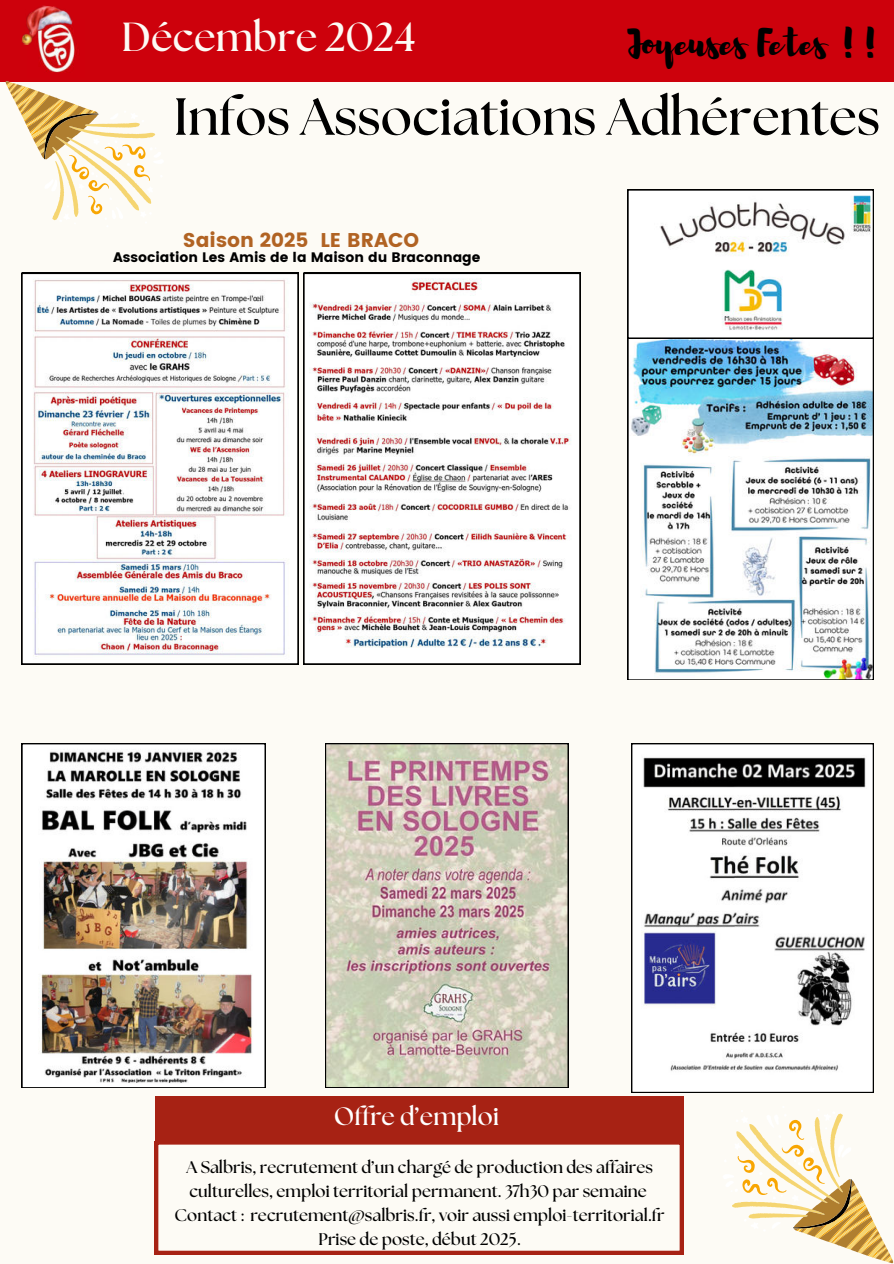
<style>
.page{position:relative;width:894px;height:1264px;background:#fff}
.page>*{position:absolute;margin:0;border:0;box-sizing:border-box;transform-origin:0 0}
.t1{font:700 52.05px "The Seasons";color:#000}
.t2{font:700 40.5px "The Seasons";color:#fdfbf5}
.t3{font:36px "Brusher";color:#000}
.t4{font:700 25.05px "The Seasons";color:#fff}
.t5{font:19.95px "Poppins";color:#b16323}
.t6{font:700 16.8px/23.9px "The Seasons";color:#000;text-align:center}
.t7{font:13.8px "Poppins";color:#000}
</style>
<div class="page">
<div style="left:0;top:0;width:893px;height:1263px;background:#fdfbf5"></div>
<div style="left:0;top:0;width:893px;height:81px;background:#cd010c"></div>
<img style="left:39px;top:31px;width:37px;height:42px">
<svg style="left:732px;top:1113px;width:161px;height:150px"></svg>
<svg style="left:6px;top:81px;width:158px;height:140px"></svg>
<img style="left:22px;top:5px;width:51px;height:44px">
<svg style="left:155px;top:1141px;width:527px;height:112px"></svg>
<div style="left:155px;top:1096px;width:527px;height:45px;background:#a72214"></div>
<img style="left:22px;top:743px;width:243px;height:344px">
<svg style="left:631px;top:743px;width:242px;height:349px"></svg>
<svg style="left:325px;top:743px;width:243px;height:344px;background:#ccbfb4"></svg>
<img style="left:627px;top:338px;width:246px;height:342px">
<svg style="left:627px;top:189px;width:246px;height:149px"></svg>
<svg style="left:22px;top:273px;width:276px;height:391px"></svg>
<svg style="left:303px;top:273px;width:277px;height:391px"></svg>
<h2 class="t2" style="left:121px;top:10px;width:295px">Décembre 2024</h2>
<h3 class="t3" style="left:627px;top:23px;width:255px">Joyeuses Fetes !!</h3>
<h1 class="t1" style="left:173px;top:82px;width:707px">Infos Associations Adhérentes</h1>
<p class="t5" style="left:183px;top:229px;width:237px">Saison 2025 LE BRACO</p>
<p class="t7" style="left:113px;top:249px;width:369px">Association Les Amis de la Maison du Braconnage</p>
<h3 class="t4" style="left:334px;top:1099px;width:166px">Offre d’emploi</h3>
<p class="t6" style="left:174px;top:1154px;width:491px">A Salbris, recrutement d’un chargé de production des affaires culturelles, emploi territorial permanent. 37h30 par semaine Contact : recrutement@salbris.fr, voir aussi emploi-territorial.fr Prise de poste, début 2025.</p>
</div>
